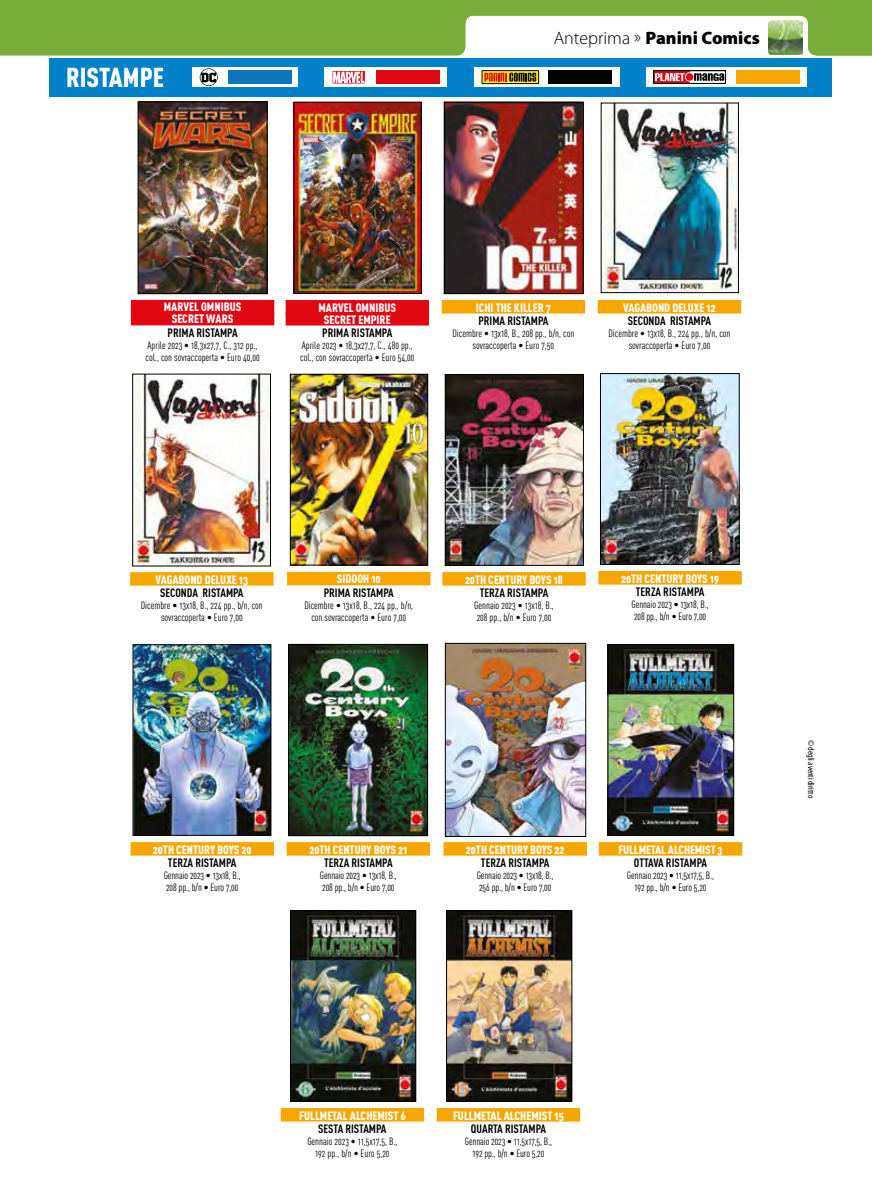
<style>
.page{position:relative;width:872px;height:1191px;background:#fff}
.page>*{position:absolute;margin:0;border:0;box-sizing:border-box;transform-origin:0 0}
.t1{font:27px "DIN Cond Black Alternate";color:#fff}
.t2{font:900 18px "Myriad Pro";color:#000}
.t3{font:12px/12px "DIN Cond Black Alternate";color:#fff;text-align:center}
.t4{font:12px "DIN Cond Bold Alternate";color:#000}
.t5{font:10.5px/12px "DIN Cond Regular Alternate";color:#000}
.t6{font:condensed 9px "Myriad Pro";color:#000}
.s1{font-weight:300}
</style>
<div class="page">
<svg style="left:0;top:0;width:872px;height:56px;fill:#79ac38"></svg>
<div style="left:49px;top:58px;width:782px;height:39px;background:#0081c9"></div>
<div style="left:325px;top:67px;width:122px;height:20px;background:#fff"></div>
<svg style="left:332px;top:71px;width:33px;height:13px"></svg>
<svg style="left:333px;top:72px;width:31px;height:11px"></svg>
<div style="left:376px;top:70px;width:64px;height:14px;background:#e30613"></div>
<div style="left:474px;top:67px;width:145px;height:20px;background:#fff"></div>
<svg style="left:482px;top:71px;width:56px;height:13px"></svg>
<div style="left:482px;top:70px;width:57px;height:14px;border:1px solid #000"></div>
<svg style="left:484px;top:73px;width:52px;height:9px"></svg>
<div style="left:548px;top:70px;width:64px;height:14px;background:#000"></div>
<div style="left:646px;top:67px;width:161px;height:20px;background:#fff"></div>
<svg style="left:655px;top:72px;width:33px;height:10px"></svg>
<div style="left:653px;top:70px;width:72px;height:14px;border:1px solid #000"></div>
<div style="left:685px;top:72px;width:9px;height:10px;border:2px solid #fff;border-radius:50%"></div>
<div style="left:686px;top:73px;width:7px;height:8px;background:#e30613;border-radius:50%"></div>
<svg style="left:655px;top:73px;width:29px;height:8px"></svg>
<svg style="left:694px;top:73px;width:30px;height:8px"></svg>
<div style="left:735px;top:70px;width:64px;height:14px;background:#f7a600"></div>
<div style="left:193px;top:67px;width:105px;height:20px;background:#fff"></div>
<div style="left:228px;top:70px;width:64px;height:14px;background:#0c75bb"></div>
<svg style="left:200px;top:68px;width:18px;height:18px"></svg>
<img style="left:295px;top:104px;width:124px;height:188px">
<div style="left:293px;top:102px;width:128px;height:192px;border:1px solid #000"></div>
<div style="left:286px;top:300px;width:143px;height:13px;background:#e30613"></div>
<div style="left:286px;top:312px;width:143px;height:13px;background:#e30613"></div>
<img style="left:140px;top:104px;width:125px;height:188px">
<div style="left:138px;top:102px;width:129px;height:192px;border:1px solid #000"></div>
<div style="left:131px;top:300px;width:143px;height:13px;background:#e30613"></div>
<div style="left:131px;top:312px;width:143px;height:13px;background:#e30613"></div>
<img style="left:446px;top:104px;width:135px;height:188px">
<div style="left:444px;top:102px;width:139px;height:192px;border:1px solid #000"></div>
<div style="left:442px;top:300px;width:143px;height:13px;background:#f7a600"></div>
<img style="left:603px;top:105px;width:134px;height:186px">
<div style="left:601px;top:103px;width:138px;height:190px;border:1px solid #000"></div>
<div style="left:598px;top:300px;width:143px;height:13px;background:#f7a600"></div>
<img style="left:447px;top:645px;width:137px;height:190px">
<div style="left:445px;top:643px;width:141px;height:194px;border:1px solid #000"></div>
<div style="left:443px;top:842px;width:144px;height:13px;background:#f7a600"></div>
<img style="left:602px;top:375px;width:135px;height:188px">
<div style="left:600px;top:373px;width:139px;height:192px;border:1px solid #000"></div>
<div style="left:598px;top:571px;width:144px;height:13px;background:#f7a600"></div>
<img style="left:135px;top:646px;width:134px;height:187px">
<div style="left:133px;top:644px;width:138px;height:191px;border:1px solid #000"></div>
<div style="left:131px;top:842px;width:143px;height:13px;background:#f7a600"></div>
<img style="left:290px;top:646px;width:136px;height:188px">
<div style="left:288px;top:644px;width:140px;height:192px;border:1px solid #000"></div>
<div style="left:287px;top:842px;width:143px;height:13px;background:#f7a600"></div>
<img style="left:134px;top:376px;width:135px;height:188px">
<div style="left:132px;top:374px;width:139px;height:192px;border:1px solid #000"></div>
<div style="left:130px;top:572px;width:143px;height:13px;background:#f7a600"></div>
<img style="left:609px;top:646px;width:123px;height:187px">
<div style="left:607px;top:644px;width:127px;height:191px;border:1px solid #000"></div>
<div style="left:599px;top:842px;width:143px;height:13px;background:#f7a600"></div>
<img style="left:447px;top:376px;width:135px;height:188px">
<div style="left:445px;top:374px;width:139px;height:192px;border:1px solid #000"></div>
<div style="left:442px;top:572px;width:144px;height:13px;background:#f7a600"></div>
<img style="left:292px;top:376px;width:134px;height:187px">
<div style="left:290px;top:374px;width:138px;height:191px;border:1px solid #000"></div>
<div style="left:287px;top:572px;width:143px;height:13px;background:#f7a600"></div>
<img style="left:292px;top:912px;width:122px;height:187px">
<div style="left:290px;top:910px;width:126px;height:191px;border:1px solid #000"></div>
<div style="left:281px;top:1108px;width:143px;height:13px;background:#f7a600"></div>
<img style="left:448px;top:912px;width:122px;height:187px">
<div style="left:446px;top:910px;width:126px;height:191px;border:1px solid #000"></div>
<div style="left:437px;top:1108px;width:143px;height:13px;background:#f7a600"></div>
<h1 class="t1" style="left:66px;top:60px;width:99px">RISTAMPE</h1>
<h2 class="t2" style="left:554px;top:28px;width:208px"><span class="s1">Anteprima »</span> Panini Comics</h2>
<p class="t3" style="left:164px;top:301px;width:79px">MARVEL OMNIBUS<br>SECRET WARS</p>
<p class="t4" style="left:167px;top:325px;width:72px">PRIMA RISTAMPA</p>
<p class="t5" style="left:145px;top:339px;width:116px">Aprile 2023 • 18,3x27,7, C., 312 pp., col., con sovraccoperta • Euro 40,00</p>
<p class="t3" style="left:318px;top:301px;width:79px">MARVEL OMNIBUS<br>SECRET EMPIRE</p>
<p class="t4" style="left:322px;top:325px;width:72px">PRIMA RISTAMPA</p>
<p class="t5" style="left:300px;top:339px;width:116px">Aprile 2023 • 18,3x27,7, C., 480 pp., col., con sovraccoperta • Euro 54,00</p>
<p class="t3" style="left:476px;top:301px;width:77px">ICHI THE KILLER 7</p>
<p class="t4" style="left:478px;top:313px;width:72px">PRIMA RISTAMPA</p>
<p class="t5" style="left:452px;top:327px;width:123px;text-align:center">Dicembre • 13x18, B., 208 pp., b/n, con sovraccoperta • Euro 7,50</p>
<p class="t3" style="left:623px;top:301px;width:94px">VAGABOND DELUXE 12</p>
<p class="t4" style="left:628px;top:313px;width:85px">SECONDA RISTAMPA</p>
<p class="t5" style="left:608px;top:327px;width:124px;text-align:center">Dicembre • 13x18, B., 224 pp., b/n, con sovraccoperta • Euro 7,00</p>
<p class="t3" style="left:155px;top:573px;width:94px">VAGABOND DELUXE 13</p>
<p class="t4" style="left:160px;top:585px;width:85px">SECONDA RISTAMPA</p>
<p class="t5" style="left:141px;top:599px;width:124px;text-align:center">Dicembre • 13x18, B., 224 pp., b/n, con sovraccoperta • Euro 7,00</p>
<p class="t3" style="left:337px;top:573px;width:45px">SIDOOH 10</p>
<p class="t4" style="left:324px;top:585px;width:72px">PRIMA RISTAMPA</p>
<p class="t5" style="left:304px;top:599px;width:110px;text-align:center">Dicembre • 13x18, B., 224 pp., b/n, con sovraccoperta • Euro 7,00</p>
<p class="t3" style="left:465px;top:573px;width:99px">20TH CENTURY BOYS 18</p>
<p class="t4" style="left:480px;top:585px;width:70px">TERZA RISTAMPA</p>
<p class="t5" style="left:474px;top:599px;width:81px">Gennaio 2023 • 13x18, B.,<br>208 pp., b/n • Euro 7,00</p>
<p class="t3" style="left:621px;top:572px;width:99px">20TH CENTURY BOYS 19</p>
<p class="t4" style="left:636px;top:584px;width:70px">TERZA RISTAMPA</p>
<p class="t5" style="left:631px;top:598px;width:79px">Gennaio 2023 • 13x18, B.,<br>208 pp., b/n • Euro 7,00</p>
<p class="t3" style="left:153px;top:843px;width:100px">20TH CENTURY BOYS 20</p>
<p class="t4" style="left:168px;top:855px;width:70px">TERZA RISTAMPA</p>
<p class="t5" style="left:164px;top:869px;width:79px">Gennaio 2023 • 13x18, B.,<br>208 pp., b/n • Euro 7,00</p>
<p class="t3" style="left:309px;top:843px;width:99px">20TH CENTURY BOYS 21</p>
<p class="t4" style="left:324px;top:855px;width:70px">TERZA RISTAMPA</p>
<p class="t5" style="left:320px;top:869px;width:79px">Gennaio 2023 • 13x18, B.,<br>208 pp., b/n • Euro 7,00</p>
<p class="t3" style="left:466px;top:843px;width:100px">20TH CENTURY BOYS 22</p>
<p class="t4" style="left:481px;top:855px;width:70px">TERZA RISTAMPA</p>
<p class="t5" style="left:477px;top:869px;width:79px">Gennaio 2023 • 13x18, B.,<br>256 pp., b/n • Euro 7,00</p>
<p class="t3" style="left:618px;top:843px;width:106px">FULLMETAL ALCHEMIST 3</p>
<p class="t4" style="left:634px;top:855px;width:75px">OTTAVA RISTAMPA</p>
<p class="t5" style="left:627px;top:869px;width:89px;text-align:center">Gennaio 2023 • 11,5x17,5, B.,<br>192 pp., b/n • Euro 5,20</p>
<p class="t6" style="left:816px;top:739px;width:60px;rotate:90deg">© degli aventi diritto</p>
<p class="t3" style="left:299px;top:1109px;width:108px">FULLMETAL ALCHEMIST 6</p>
<p class="t4" style="left:318px;top:1121px;width:70px">SESTA RISTAMPA</p>
<p class="t5" style="left:307px;top:1135px;width:92px;text-align:center">Gennaio 2023 • 11,5x17,5, B.,<br>192 pp., b/n • Euro 5,20</p>
<p class="t3" style="left:453px;top:1109px;width:112px">FULLMETAL ALCHEMIST 15</p>
<p class="t4" style="left:471px;top:1121px;width:77px">QUARTA RISTAMPA</p>
<p class="t5" style="left:465px;top:1135px;width:89px;text-align:center">Gennaio 2023 • 11,5x17,5, B.,<br>192 pp., b/n • Euro 5,20</p>
</div>
